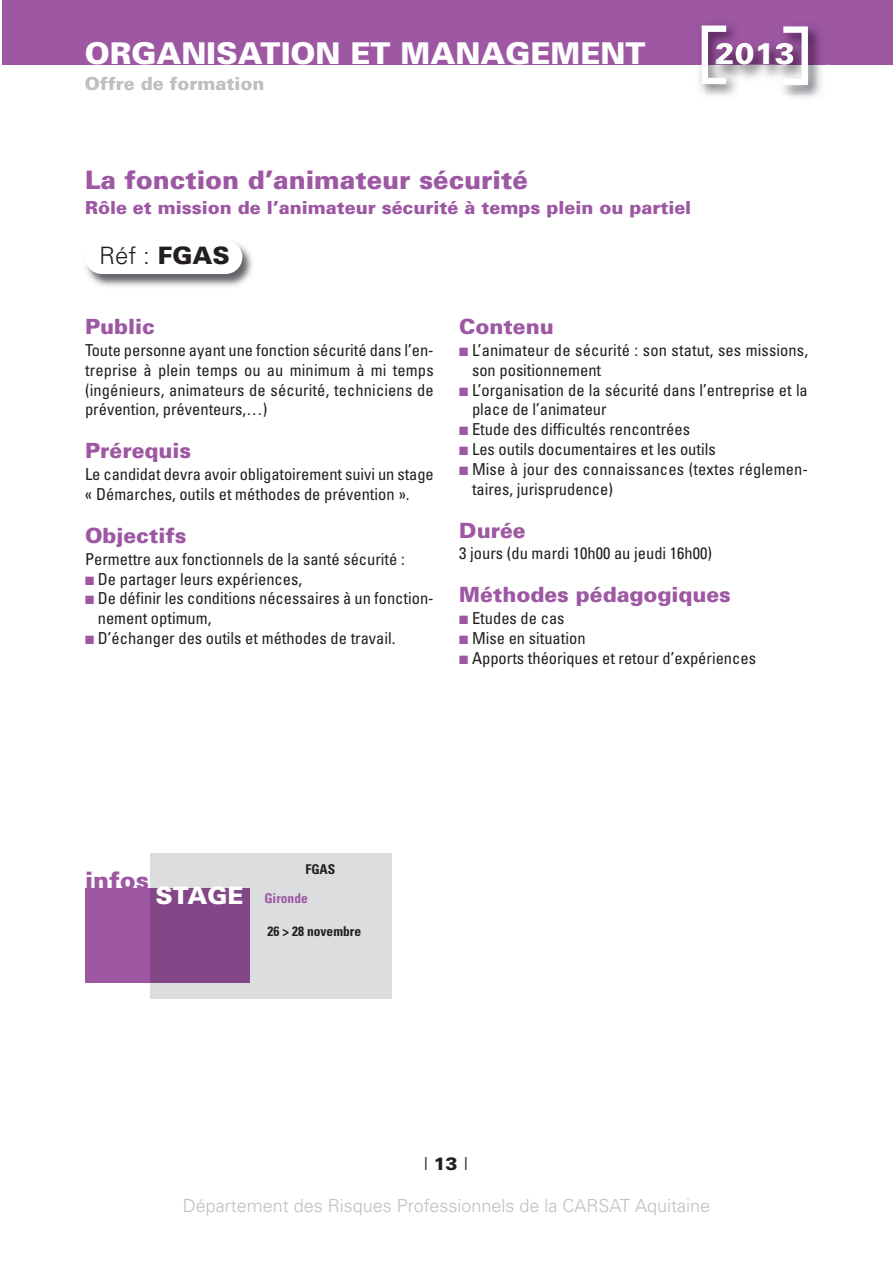
<style>
.page{position:relative;width:893px;height:1263px;background:#fff}
.page>*{position:absolute;margin:0;border:0;box-sizing:border-box;transform-origin:0 0}
.t1{font:900 30px "Univers";color:#fff}
.t2{font:900 25.5px "Univers";color:#9d57a3}
.t3{font:300 24px "Univers";color:#231f20}
.t4{font:900 24px "Univers";color:#9d57a3}
.t5{font:900 24px "Univers";color:#fff}
.t6{font:900 21px "Univers";color:#9d57a3}
.t7{font:300 18px "Univers";color:#bebfc2}
.t8{font:900 18px "Univers";color:#9d57a3}
.t9{font:900 18px "Univers";color:#bebfc2}
.t10{font:300 18px "Univers";color:#231f20}
.t11{font:condensed 16.5px/19.8px "Univers";color:#231f20}
.t12{font:700 condensed 13.5px "Univers";color:#231f20}
.t13{font:700 condensed 13.5px "Univers";color:#9d57a3}
.s1{font-weight:900}
.s2{color:#9d57a3}
</style>
<div class="page">
<div style="left:2px;top:0;width:891px;height:64px;background:#9d57a3"></div>
<img style="left:744px;top:43px;width:85px;height:36px">
<img style="left:693px;top:24px;width:51px;height:71px">
<img style="left:726px;top:43px;width:18px;height:22px">
<svg style="left:702px;top:26px;width:24px;height:58px"></svg>
<img style="left:775px;top:27px;width:51px;height:71px">
<img style="left:775px;top:43px;width:8px;height:22px">
<svg style="left:783px;top:26px;width:25px;height:59px"></svg>
<div style="left:150px;top:853px;width:241px;height:146px;background:#dcdddf"></div>
<img style="left:86px;top:243px;width:166px;height:43px">
<div style="left:85px;top:240px;width:157px;height:34px;background:#fff;border-radius:17px"></div>
<div style="left:85px;top:888px;width:165px;height:95px;background:#9d57a3"></div>
<div style="left:150px;top:888px;width:100px;height:94px;background:#834687"></div>
<h1 class="t1" style="left:85px;top:43px;width:562px">ORGANISATION ET MANAGEMENT</h1>
<p class="t9" style="left:85px;top:77px;width:181px">Offre de formation</p>
<h1 class="t1" style="left:715px;top:43px;width:82px">2013</h1>
<h2 class="t2" style="left:85px;top:170px;width:444px">La fonction d’animateur sécurité</h2>
<p class="t8" style="left:85px;top:201px;width:608px">Rôle et mission de l’animateur sécurité à temps plein ou partiel</p>
<h3 class="t3" style="left:99px;top:247px;width:132px">Réf : <span class="s1">FGAS</span></h3>
<p class="t6" style="left:85px;top:319px;width:71px">Public</p>
<p class="t11" style="left:85px;top:342px;width:350px;text-align:justify">Toute personne ayant une fonction sécurité dans l’en&shy;treprise à plein temps ou au minimum à mi temps (ingénieurs, animateurs de sécurité, techniciens de prévention, préventeurs,…)</p>
<p class="t6" style="left:85px;top:443px;width:108px">Prérequis</p>
<p class="t11" style="left:85px;top:466px;width:350px">Le candidat devra avoir obligatoirement suivi un stage « Démarches, outils et méthodes de prévention ».</p>
<p class="t6" style="left:85px;top:528px;width:103px">Objectifs</p>
<p class="t11" style="left:85px;top:550px;width:321px">Permettre aux fonctionnels de la santé sécurité :</p>
<p class="t11" style="left:85px;top:570px;width:219px"><span class="s2">■</span> De partager leurs expériences,</p>
<p class="t11" style="left:98px;top:590px;width:337px;text-indent:-13px"><span class="s2">■</span> De définir les conditions nécessaires à un fonction&shy;nement optimum,</p>
<p class="t11" style="left:85px;top:630px;width:312px"><span class="s2">■</span> D’échanger des outils et méthodes de travail.</p>
<p class="t6" style="left:459px;top:319px;width:96px">Contenu</p>
<p class="t11" style="left:472px;top:342px;width:337px;text-indent:-13px"><span class="s2">■</span> L’animateur de sécurité : son statut, ses missions, son positionnement</p>
<p class="t11" style="left:472px;top:381px;width:337px;text-indent:-13px"><span class="s2">■</span> L’organisation de la sécurité dans l’entreprise et la place de l’animateur</p>
<p class="t11" style="left:459px;top:421px;width:232px"><span class="s2">■</span> Etude des difficultés rencontrées</p>
<p class="t11" style="left:459px;top:441px;width:258px"><span class="s2">■</span> Les outils documentaires et les outils</p>
<p class="t11" style="left:472px;top:460px;width:337px;text-indent:-13px"><span class="s2">■</span> Mise à jour des connaissances (textes réglemen&shy;taires, jurisprudence)</p>
<p class="t6" style="left:459px;top:522px;width:68px">Durée</p>
<p class="t11" style="left:459px;top:545px;width:254px">3 jours (du mardi 10h00 au jeudi 16h00)</p>
<p class="t6" style="left:459px;top:587px;width:273px">Méthodes pédagogiques</p>
<p class="t11" style="left:459px;top:610px;width:107px"><span class="s2">■</span> Etudes de cas</p>
<p class="t11" style="left:459px;top:630px;width:128px"><span class="s2">■</span> Mise en situation</p>
<p class="t11" style="left:459px;top:649px;width:298px"><span class="s2">■</span> Apports théoriques et retour d’expériences</p>
<h3 class="t4" style="left:85px;top:872px;width:65px">infos</h3>
<h3 class="t5" style="left:156px;top:887px;width:89px">STAGE</h3>
<p class="t12" style="left:305px;top:864px;width:31px">FGAS</p>
<p class="t13" style="left:264px;top:894px;width:45px">Gironde</p>
<p class="t12" style="left:267px;top:926px;width:95px">26 &gt; 28 novembre</p>
<p class="t10" style="left:423px;top:1157px;width:46px">I<span class="s1">13</span>I</p>
<p class="t7" style="left:183px;top:1199px;width:529px">Département des Risques Professionnels de la CARSAT Aquitaine</p>
</div>
